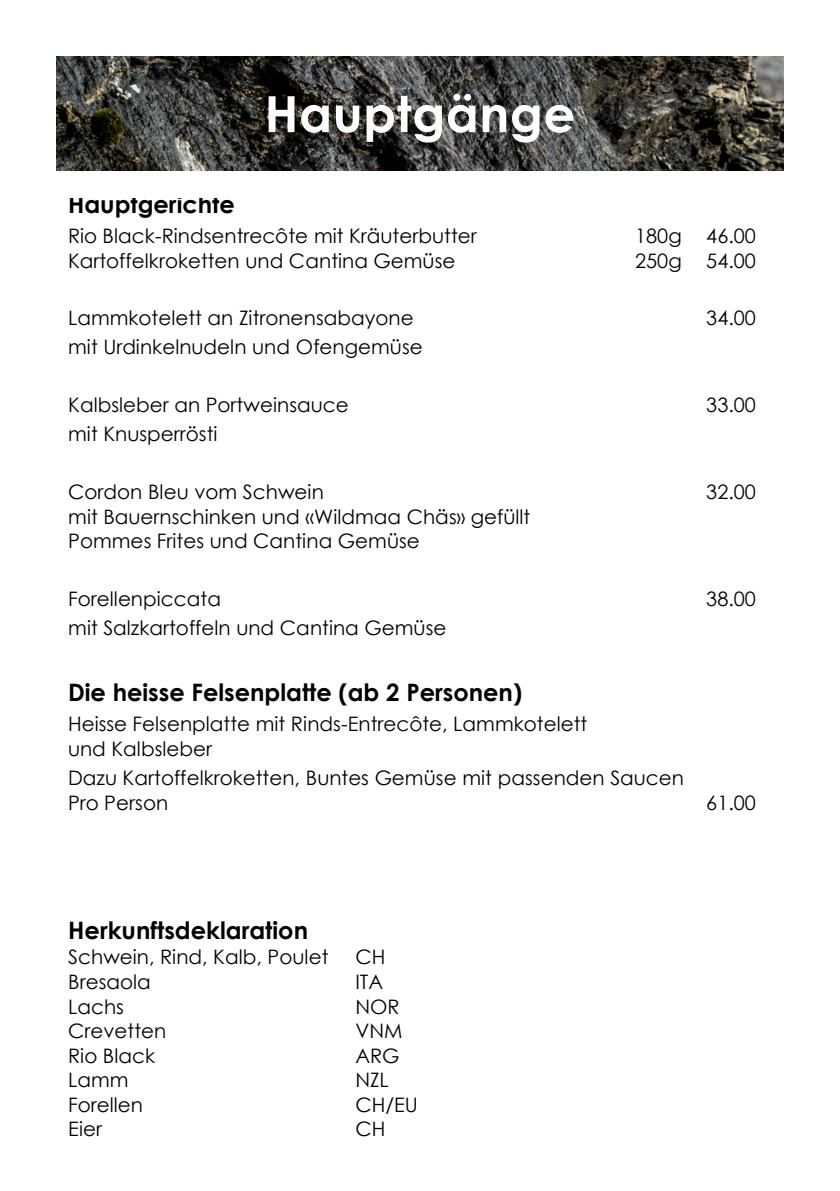
<style>
.page{position:relative;width:840px;height:1191px;background:#fff}
.page>*{position:absolute;margin:0;border:0;box-sizing:border-box;transform-origin:0 0}
.t1{font:700 50px "Century Gothic";letter-spacing:.01em;color:#fff}
.t2{font:700 48px "Century Gothic";letter-spacing:.025em;color:#fff}
.t3{font:700 24px "Century Gothic";color:#000}
.t4{font:20px/24.4px "Century Gothic";color:#000}
</style>
<div class="page">
<img style="left:57px;top:57px;width:725px;height:113px">
<h2 class="t2" style="left:257px;top:66px;width:307px">Hauptgänge</h2>
<h1 class="t1" style="left:264px;top:94px;width:312px">Hauptgänge</h1>
<p class="t3" style="left:68px;top:186px;width:168px">Hauptgerichte</p>
<p class="t4" style="left:68px;top:225px;width:410px">Rio Black-Rindsentrecôte mit Kräuterbutter</p>
<p class="t4" style="left:634px;top:225px;width:122px">180g 46.00</p>
<p class="t4" style="left:68px;top:250px;width:389px">Kartoffelkroketten und Cantina Gemüse</p>
<p class="t4" style="left:634px;top:250px;width:122px">250g 54.00</p>
<p class="t4" style="left:68px;top:308px;width:347px">Lammkotelett an Zitronensabayone</p>
<p class="t4" style="left:706px;top:308px;width:51px">34.00</p>
<p class="t4" style="left:68px;top:336px;width:356px">mit Urdinkelnudeln und Ofengemüse</p>
<p class="t4" style="left:68px;top:394px;width:282px">Kalbsleber an Portweinsauce</p>
<p class="t4" style="left:706px;top:394px;width:51px">33.00</p>
<p class="t4" style="left:68px;top:423px;width:151px">mit Knusperrösti</p>
<p class="t4" style="left:68px;top:481px;width:257px">Cordon Bleu vom Schwein</p>
<p class="t4" style="left:706px;top:481px;width:51px">32.00</p>
<p class="t4" style="left:68px;top:506px;width:463px">mit Bauernschinken und «Wildmaa Chäs» gefüllt<br>Pommes Frites und Cantina Gemüse</p>
<p class="t4" style="left:68px;top:588px;width:154px">Forellenpiccata</p>
<p class="t4" style="left:706px;top:588px;width:51px">38.00</p>
<p class="t4" style="left:68px;top:617px;width:379px">mit Salzkartoffeln und Cantina Gemüse</p>
<p class="t3" style="left:68px;top:674px;width:455px">Die heisse Felsenplatte (ab 2 Personen)</p>
<p class="t4" style="left:68px;top:714px;width:520px">Heisse Felsenplatte mit Rinds-Entrecôte, Lammkotelett und Kalbsleber</p>
<p class="t4" style="left:68px;top:767px;width:617px">Dazu Kartoffelkroketten, Buntes Gemüse mit passenden Saucen<br>Pro Person</p>
<p class="t4" style="left:706px;top:792px;width:51px">61.00</p>
<p class="t3" style="left:68px;top:912px;width:241px">Herkunftsdeklaration</p>
<p class="t4" style="left:68px;top:946px;width:261px">Schwein, Rind, Kalb, Poulet</p>
<p class="t4" style="left:355px;top:946px;width:31px">CH</p>
<p class="t4" style="left:68px;top:971px;width:84px">Bresaola</p>
<p class="t4" style="left:355px;top:971px;width:29px">ITA</p>
<p class="t4" style="left:68px;top:996px;width:57px">Lachs</p>
<p class="t4" style="left:355px;top:996px;width:46px">NOR</p>
<p class="t4" style="left:68px;top:1020px;width:99px">Crevetten</p>
<p class="t4" style="left:355px;top:1020px;width:49px">VNM</p>
<p class="t4" style="left:68px;top:1045px;width:88px">Rio Black</p>
<p class="t4" style="left:355px;top:1045px;width:46px">ARG</p>
<p class="t4" style="left:68px;top:1069px;width:62px">Lamm</p>
<p class="t4" style="left:355px;top:1069px;width:35px">NZL</p>
<p class="t4" style="left:68px;top:1094px;width:76px">Forellen</p>
<p class="t4" style="left:355px;top:1094px;width:64px">CH/EU</p>
<p class="t4" style="left:68px;top:1118px;width:35px">Eier</p>
<p class="t4" style="left:355px;top:1118px;width:31px">CH</p>
</div>
